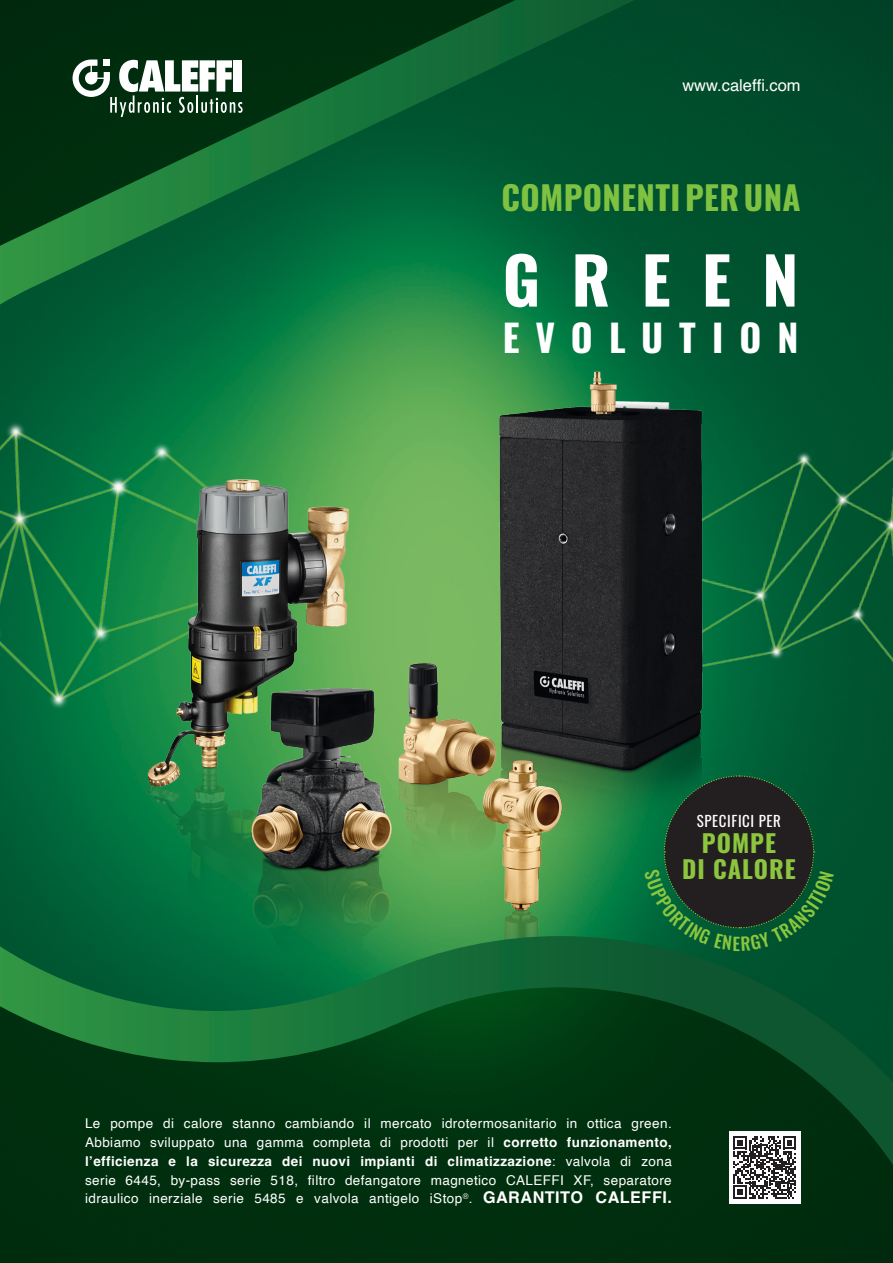
<style>
.page{position:relative;width:893px;height:1263px;background:#fff}
.page>*{position:absolute;margin:0;border:0;box-sizing:border-box;transform-origin:0 0}
.Paragrafo_base{font:700 64.5px "Oswald";letter-spacing:.485em;color:#fff}
.Paragrafo_base-2{font:700 37.5px "Oswald";letter-spacing:.43em;color:#fff}
.Paragrafo_base-3{font:700 33px "Oswald";letter-spacing:.01em;color:#7fc241}
.Subhead{font:700 24.45px/26.2px "Oswald";letter-spacing:.04em;color:#8bc63e;text-align:center}
.Paragrafo_base-4{font:16.5px "Helvetica";color:#fff}
.Subhead-2{font:14.85px "Oswald";letter-spacing:.04em;color:#fff}
.Paragrafo_base-5{font:13.5px/18.9px "Helvetica";letter-spacing:.03em;color:#fff;text-align:justify}
.s1{font-weight:700}
.s2{font-weight:700;font-size:16.2px}
</style>
<div class="page">
<img style="left:0;top:0;width:893px;height:909px">
<img style="left:790px;top:384px;width:103px;height:328px">
<img style="left:0;top:390px;width:85px;height:351px">
<img style="left:85px;top:312px;width:705px;height:597px">
<svg style="left:0;top:909px;width:893px;height:354px;background:#043b17"></svg>
<svg style="left:0;top:936px;width:893px;height:229px;background:#064a21"></svg>
<svg style="left:0;top:0;width:635px;height:305px;background:#05562b"></svg>
<svg style="left:73px;top:60px;width:170px;height:57px"></svg>
<div style="left:729px;top:1131px;width:72px;height:72px;background:#fff"></div>
<svg style="left:733px;top:1136px;width:63px;height:63px"></svg>
<svg style="left:644px;top:775px;width:190px;height:176px;background:#133d2a"></svg>
<p class="Paragrafo_base-4" style="left:682px;top:73px;width:120px">www.caleffi.com</p>
<p class="Paragrafo_base-3" style="left:502px;top:181px;width:301px">COMPONENTI PER UNA</p>
<p class="Paragrafo_base" style="left:503px;top:247px;width:297px">GREEN</p>
<p class="Paragrafo_base-2" style="left:503px;top:318px;width:297px">EVOLUTION</p>
<p class="Subhead-2" style="left:697px;top:807px;width:86px">SPECIFICI PER</p>
<p class="Subhead" style="left:682px;top:831px;width:115px">POMPE<br>DI CALORE</p>
<p class="Paragrafo_base-5" style="left:85px;top:1114px;width:588px">Le pompe di calore stanno cambiando il mercato idrotermosanitario in ottica green.<br>Abbiamo sviluppato una gamma completa di prodotti per il <span class="s1">corretto funzionamento, l’efficienza e la sicurezza dei nuovi impianti di climatizzazione</span>: valvola di zona serie 6445, by-pass serie 518, filtro defangatore magnetico CALEFFI XF, separatore</p>
<p class="Paragrafo_base-5" style="left:85px;top:1190px;width:588px">idraulico inerziale serie 5485 e valvola antigelo iStop<sup>®</sup>. <span class="s2">GARANTITO CALEFFI.</span></p>
</div>
